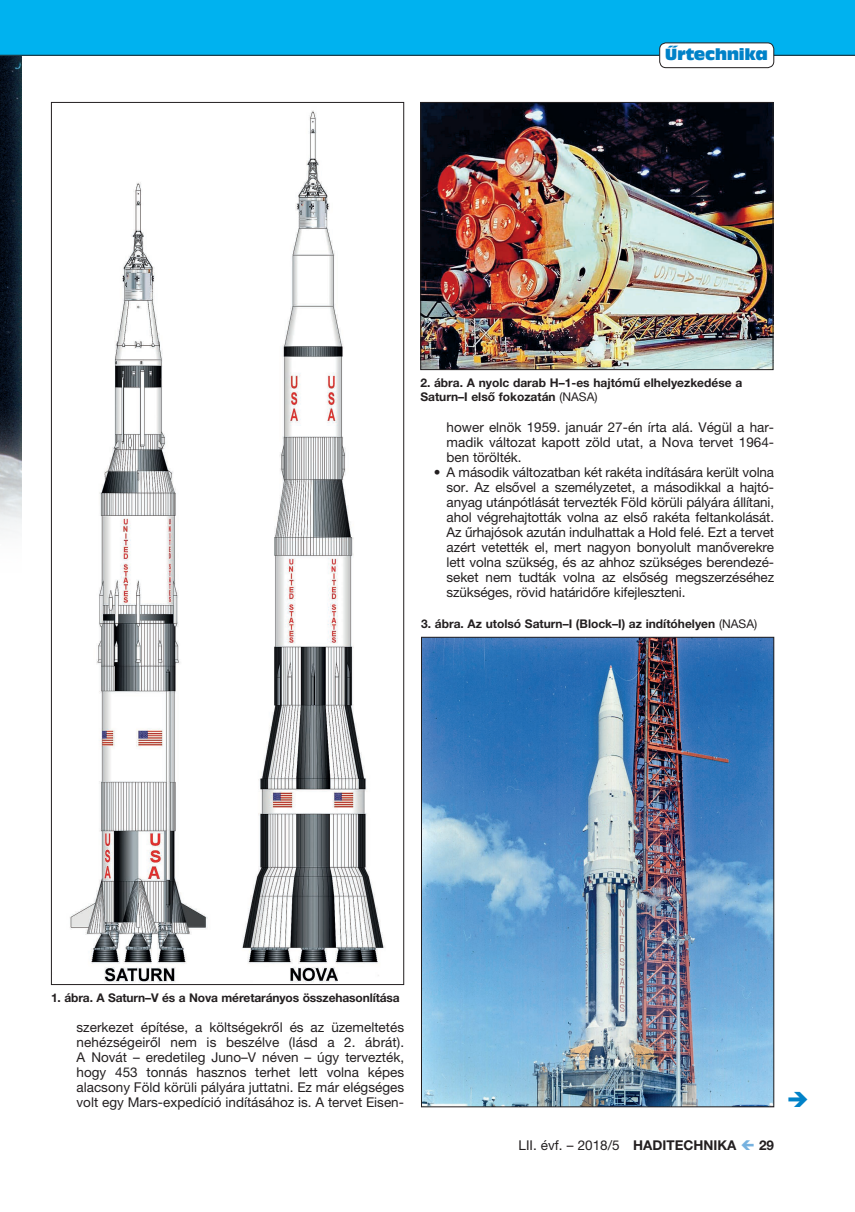
<style>
.page{position:relative;width:855px;height:1212px;background:#fff}
.page>*{position:absolute;margin:0;border:0;box-sizing:border-box;transform-origin:0 0}
.t1{font:15px "Antique Olive Compact";letter-spacing:-.02em;color:#0082c8}
.t2{font:13.5px/15px "Helvetica Neue LT Pro";color:#231f20;text-align:justify}
.t3{font:700 13.5px "Helvetica Neue LT Pro";color:#231f20}
.t4{font:700 12px/13.5px "Helvetica Neue LT Pro";color:#231f20}
.s1{font-weight:400}
.s2{font-weight:700}
</style>
<div class="page">
<img style="left:0;top:56px;width:21px;height:476px">
<div style="left:0;top:0;width:855px;height:55px;background:#00b2ef"></div>
<hr style="left:0;top:55px;width:855px;height:1px;background:#231f20">
<div style="left:659px;top:43px;width:114px;height:25px;background:#fff;border-radius:6px"></div>
<div style="left:659px;top:43px;width:115px;height:25px;border:1px solid #231f20;border-radius:6px"></div>
<img style="left:70px;top:110px;width:315px;height:873px">
<img style="left:422px;top:104px;width:349px;height:264px">
<div style="left:420px;top:102px;width:353px;height:268px;border:1px solid #231f20"></div>
<img style="left:423px;top:639px;width:349px;height:466px">
<p class="t1" style="left:664px;top:44px;width:105px">Űrtechnika</p>
<p class="t4" style="left:420px;top:376px;width:323px">2. ábra. A nyolc darab H–1-es hajtómű elhelyezkedése a<br>Saturn–I első fokozatán <span class="s1">(NASA)</span></p>
<p class="t2" style="left:446px;top:420px;width:329px">hower elnök 1959. január 27-én írta alá. Végül a har&shy;madik változat kapott zöld utat, a Nova tervet 1964- ben törölték.</p>
<p class="t2" style="left:446px;top:465px;width:329px;text-indent:-13px">• A második változatban két rakéta indítására került volna sor. Az elsővel a személyzetet, a másodikkal a hajtó&shy;anyag utánpótlását tervezték Föld körüli pályára állítani, ahol végrehajtották volna az első rakéta feltankolását.<br>Az űrhajósok azután indulhattak a Hold felé. Ezt a tervet azért vetették el, mert nagyon bonyolult manőverekre lett volna szükség, és az ahhoz szükséges berendezé&shy;seket nem tudták volna az elsőség megszerzéséhez szükséges, rövid határidőre kifejleszteni.</p>
<p class="t4" style="left:421px;top:617px;width:337px">3. ábra. Az utolsó Saturn–I (Block–I) az indítóhelyen <span class="s1">(NASA)</span></p>
<p class="t4" style="left:51px;top:991px;width:350px">1. ábra. A Saturn–V és a Nova méretarányos összehasonlítása</p>
<p class="t2" style="left:77px;top:1020px;width:329px">szerkezet építése, a költségekről és az üzemeltetés nehézségeiről nem is beszélve (lásd a 2. ábrát).<br>A Novát – eredetileg Juno–V néven – úgy tervezték, hogy 453 tonnás hasznos terhet lett volna képes alacsony Föld körüli pályára juttatni. Ez már elégséges volt egy Mars-expedíció indításához is. A tervet Eisen-</p>
<p class="t2" style="left:518px;top:1137px;width:219px">LII. évf. – 2018/5 <span class="s2">HADITECHNIKA</span></p>
<p class="t3" style="left:759px;top:1137px;width:17px">29</p>
</div>
